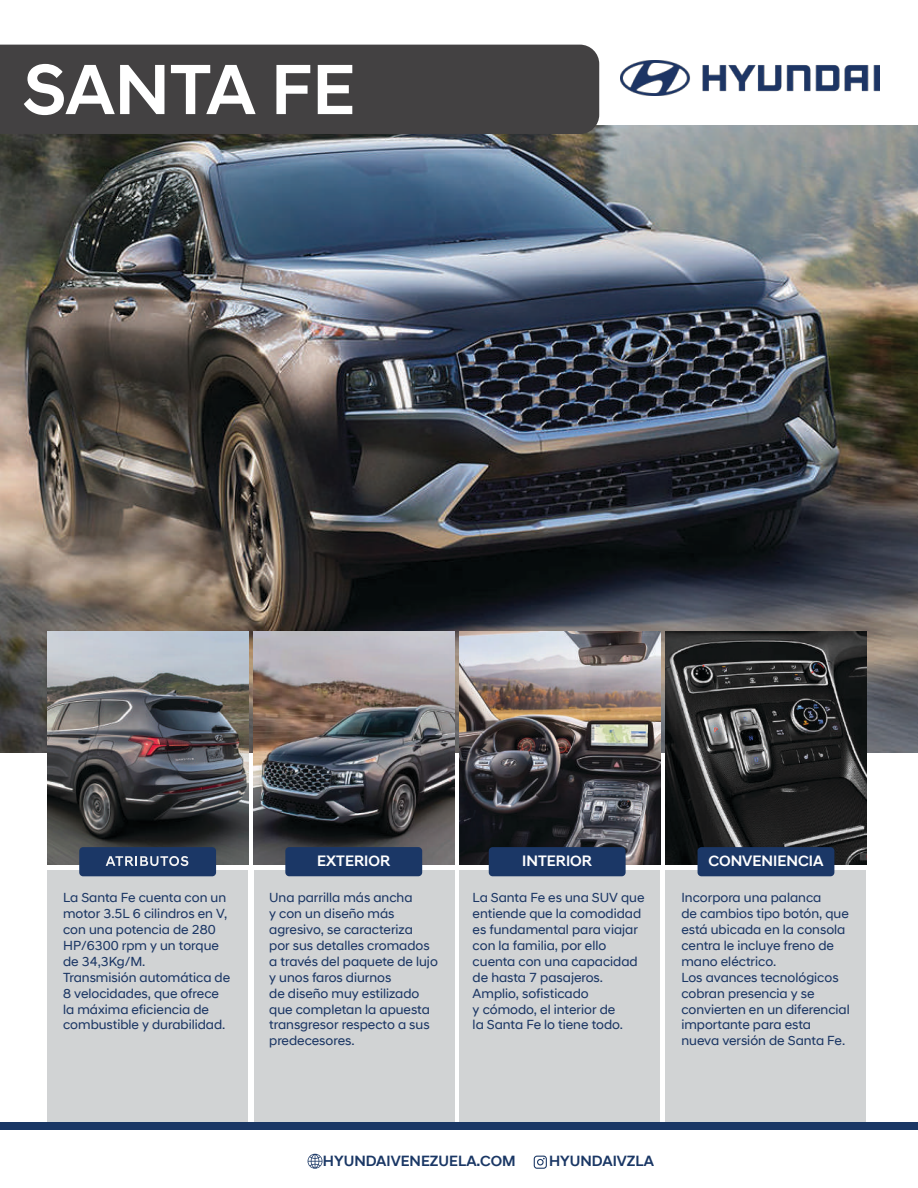
<style>
.page{position:relative;width:918px;height:1188px;background:#fff}
.page>*{position:absolute;margin:0;border:0;box-sizing:border-box;transform-origin:0 0}
.t1{font:500 72.3px "Hyundai Sans Head Office";color:#fff}
.t2{font:500 15.3px "Hyundai Sans Head Office";color:#fff}
.t3{font:500 15px "Hyundai Sans Head Office";color:#1a3765}
.t4{font:13.35px/15.9px "Hyundai Sans Head Office";color:#1b3664}
</style>
<div class="page">
<img style="left:0;top:125px;width:918px;height:628px">
<div style="left:47px;top:870px;width:201px;height:254px;background:#d1d3d4"></div>
<div style="left:0;top:45px;width:599px;height:89px;background:#434142"></div>
<img style="left:253px;top:631px;width:201px;height:234px">
<div style="left:254px;top:870px;width:201px;height:256px;background:#d1d3d4"></div>
<div style="left:285px;top:847px;width:137px;height:29px;background:#1b3766;border-radius:4px"></div>
<div style="left:459px;top:870px;width:201px;height:254px;background:#d1d3d4"></div>
<img style="left:460px;top:631px;width:200px;height:234px">
<div style="left:489px;top:847px;width:137px;height:29px;background:#1b3766;border-radius:4px"></div>
<div style="left:666px;top:870px;width:200px;height:254px;background:#d1d3d4"></div>
<img style="left:666px;top:631px;width:200px;height:234px">
<img style="left:47px;top:631px;width:201px;height:234px">
<div style="left:79px;top:847px;width:137px;height:29px;background:#1b3766;border-radius:4px"></div>
<svg style="left:106px;top:856px;width:82px;height:10px"></svg>
<div style="left:698px;top:847px;width:136px;height:29px;background:#1b3766;border-radius:4px"></div>
<div style="left:0;top:1122px;width:918px;height:8px;background:#1a3765"></div>
<svg style="left:308px;top:1154px;width:15px;height:15px"></svg>
<svg style="left:534px;top:1156px;width:13px;height:13px"></svg>
<img style="left:620px;top:60px;width:259px;height:36px">
<h1 class="t1" style="left:23px;top:46px;width:334px">SANTA FE</h1>
<p class="t2" style="left:317px;top:852px;width:75px">EXTERIOR</p>
<p class="t2" style="left:522px;top:852px;width:71px">INTERIOR</p>
<p class="t2" style="left:708px;top:852px;width:117px">CONVENIENCIA</p>
<p class="t4" style="left:63px;top:889px;width:169px">La Santa Fe cuenta con un motor 3.5L 6 cilindros en V, con una potencia de 280<br>HP/6300 rpm y un torque de 34,3Kg/M.<br>Transmisión automática de<br>8 velocidades, que ofrece la máxima eficiencia de combustible y durabilidad.</p>
<p class="t4" style="left:269px;top:889px;width:170px">Una parrilla más ancha<br>y con un diseño más agresivo, se caracteriza<br>por sus detalles cromados a través del paquete de lujo y unos faros diurnos<br>de diseño muy estilizado que completan la apuesta transgresor respecto a sus predecesores.</p>
<p class="t4" style="left:473px;top:889px;width:173px">La Santa Fe es una SUV que entiende que la comodidad es fundamental para viajar con la familia, por ello cuenta con una capacidad de hasta 7 pasajeros.<br>Amplio, sofisticado<br>y cómodo, el interior de<br>la Santa Fe lo tiene todo.</p>
<p class="t4" style="left:681px;top:889px;width:170px">Incorpora una palanca<br>de cambios tipo botón, que está ubicada en la consola centra le incluye freno de mano eléctrico.<br>Los avances tecnológicos cobran presencia y se convierten en un diferencial importante para esta nueva versión de Santa Fe.</p>
<p class="t3" style="left:323px;top:1152px;width:194px">HYUNDAIVENEZUELA.COM</p>
<p class="t3" style="left:549px;top:1152px;width:106px">HYUNDAIVZLA</p>
</div>
